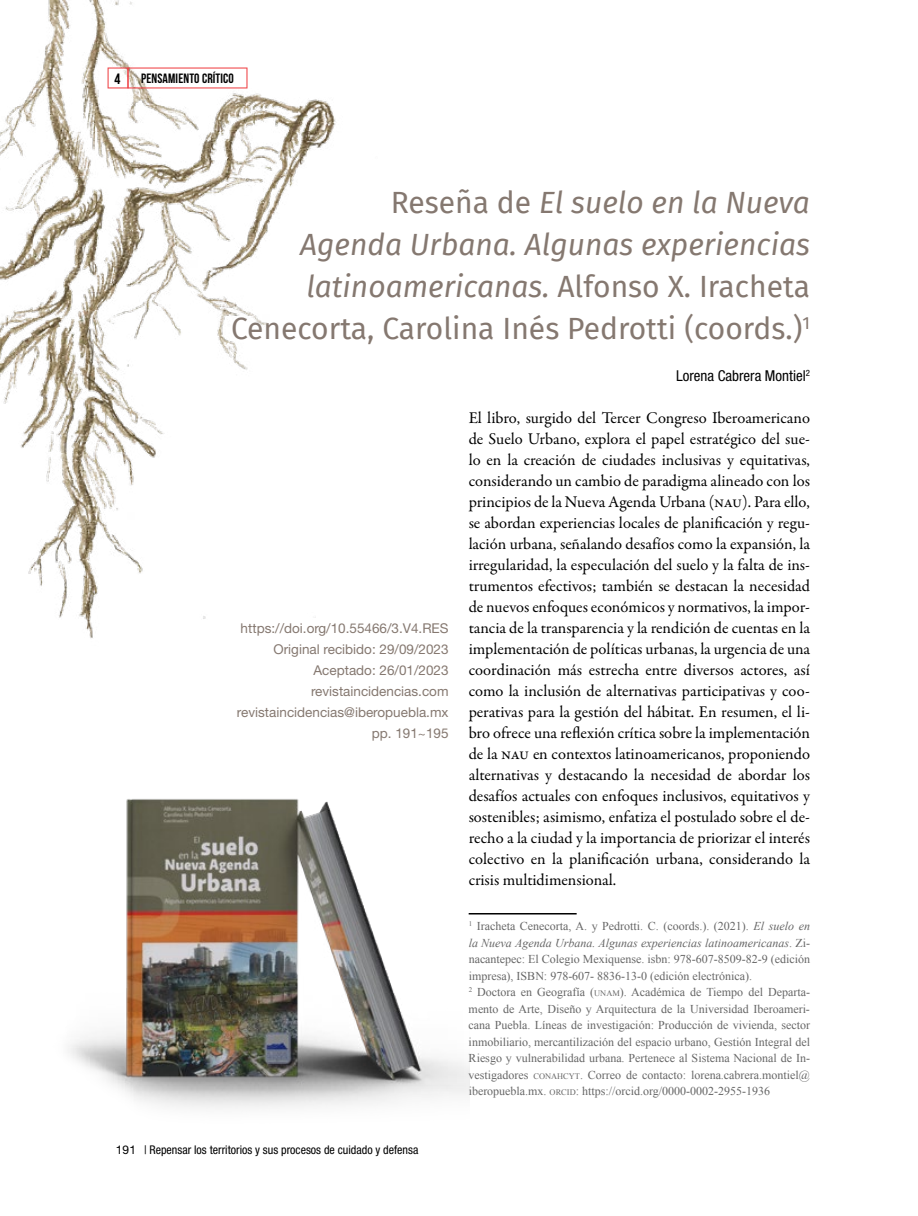
<style>
.page{position:relative;width:918px;height:1216px;background:#fff}
.page>*{position:absolute;margin:0;border:0;box-sizing:border-box;transform-origin:0 0}
.t1{font:italic 30px/42px "Fira Sans";color:#857870;text-align:right}
.t2{font:16.5px/21px "Garamond Premr Pro";color:#000;text-align:justify}
.t3{font:condensed 15px "Helvetica Neue LT Std";color:#000}
.t4{font:700 15px "Bebas Neue";color:#000}
.t5{font:13.5px/21px "Helvetica Neue LT Std";color:#857870;text-align:right}
.t6{font:700 13.5px "Bebas Neue";letter-spacing:.01em;color:#000}
.t7{font:12px/16.5px "Times New Roman";color:#666}
.t8{font:condensed 12px "Helvetica Neue LT Std";color:#000}
.s1{font-style:normal}
.s2{font-style:italic}
.s3{font-size:8.4px}
.s4{font-style:inherit}
.s5{font-stretch:normal}
</style>
<div class="page">
<hr style="left:469px;top:913px;width:108px;height:1px;background:#000">
<img style="left:68px;top:799px;width:401px;height:310px">
<img style="left:0;top:0;width:336px;height:638px">
<svg style="left:108px;top:68px;width:140px;height:20px"></svg>
<p class="t4" style="left:114px;top:70px;width:7px">4</p>
<p class="t6" style="left:141px;top:71px;width:94px">PENSAMIENTO CRÍTICO</p>
<h1 class="t1" style="left:231px;top:181px;width:580px"><span class="s1">Reseña de</span> El suelo en la Nueva<br>Agenda Urbana. Algunas experiencias latinoamericanas. <span class="s1">Alfonso X. Iracheta Cenecorta, Carolina Inés Pedrotti (coords.)</span><sup>1</sup></h1>
<p class="t3" style="left:676px;top:367px;width:135px">Lorena Cabrera Montiel<sup>2</sup></p>
<p class="t2" style="left:469px;top:408px;width:343px">El libro, surgido del Tercer Congreso Iberoamericano de Suelo Urbano, explora el papel estratégico del sue&shy;lo en la creación de ciudades inclusivas y equitativas, considerando un cambio de paradigma alineado con los principios de la Nueva Agenda Urbana (nau). Para ello, se abordan experiencias locales de planificación y regu&shy;lación urbana, señalando desafíos como la expansión, la irregularidad, la especulación del suelo y la falta de ins&shy;trumentos efectivos; también se destacan la necesidad de nuevos enfoques económicos y normativos, la impor&shy;tancia de la transparencia y la rendición de cuentas en la implementación de políticas urbanas, la urgencia de una coordinación más estrecha entre diversos actores, así como la inclusión de alternativas participativas y coo&shy;perativas para la gestión del hábitat. En resumen, el li&shy;bro ofrece una reflexión crítica sobre la implementación de la nau en contextos latinoamericanos, proponiendo alternativas y destacando la necesidad de abordar los desafíos actuales con enfoques inclusivos, equitativos y sostenibles; asimismo, enfatiza el postulado sobre el de&shy;recho a la ciudad y la importancia de priorizar el interés colectivo en la planificación urbana, considerando la crisis multidimensional.</p>
<p class="t7" style="left:469px;top:918px;width:343px"><sup>1</sup> Iracheta Cenecorta, A. y Pedrotti. C. (coords.). (2021). <span class="s2">El suelo en la Nueva Agenda Urbana. Algunas experiencias latinoamericanas</span>. Zi&shy;nacantepec: El Colegio Mexiquense. isbn: 978-607-8509-82-9 (edición impresa), ISBN: 978-607- 8836-13-0 (edición electrónica).<br><sup>2</sup> Doctora en Geografía (<span class="s3">UNAM</span>). Académica de Tiempo del Departa&shy;mento de Arte, Diseño y Arquitectura de la Universidad Iberoameri&shy;cana Puebla. Líneas de investigación: Producción de vivienda, sector inmobiliario, mercantilización del espacio urbano, Gestión Integral del Riesgo y vulnerabilidad urbana. Pertenece al Sistema Nacional de In&shy;vestigadores <span class="s3">CONAHCYT</span>. Correo de contacto: lorena.cabrera.montiel@ iberopuebla.mx. <span class="s3">ORCID</span><span class="s4">:</span> https://orcid.org/0000-0002-2955-1936</p>
<p class="t5" style="left:237px;top:618px;width:213px">https://doi.org/10.55466/3.V4.RES<br>Original recibido: 29/09/2023<br>Aceptado: 26/01/2023 revistaincidencias.com revistaincidencias@iberopuebla.mx pp. 191~195</p>
<p class="t8" style="left:116px;top:1143px;width:304px"><span class="s5">191</span> | Repensar los territorios y sus procesos de cuidado y defensa</p>
</div>
